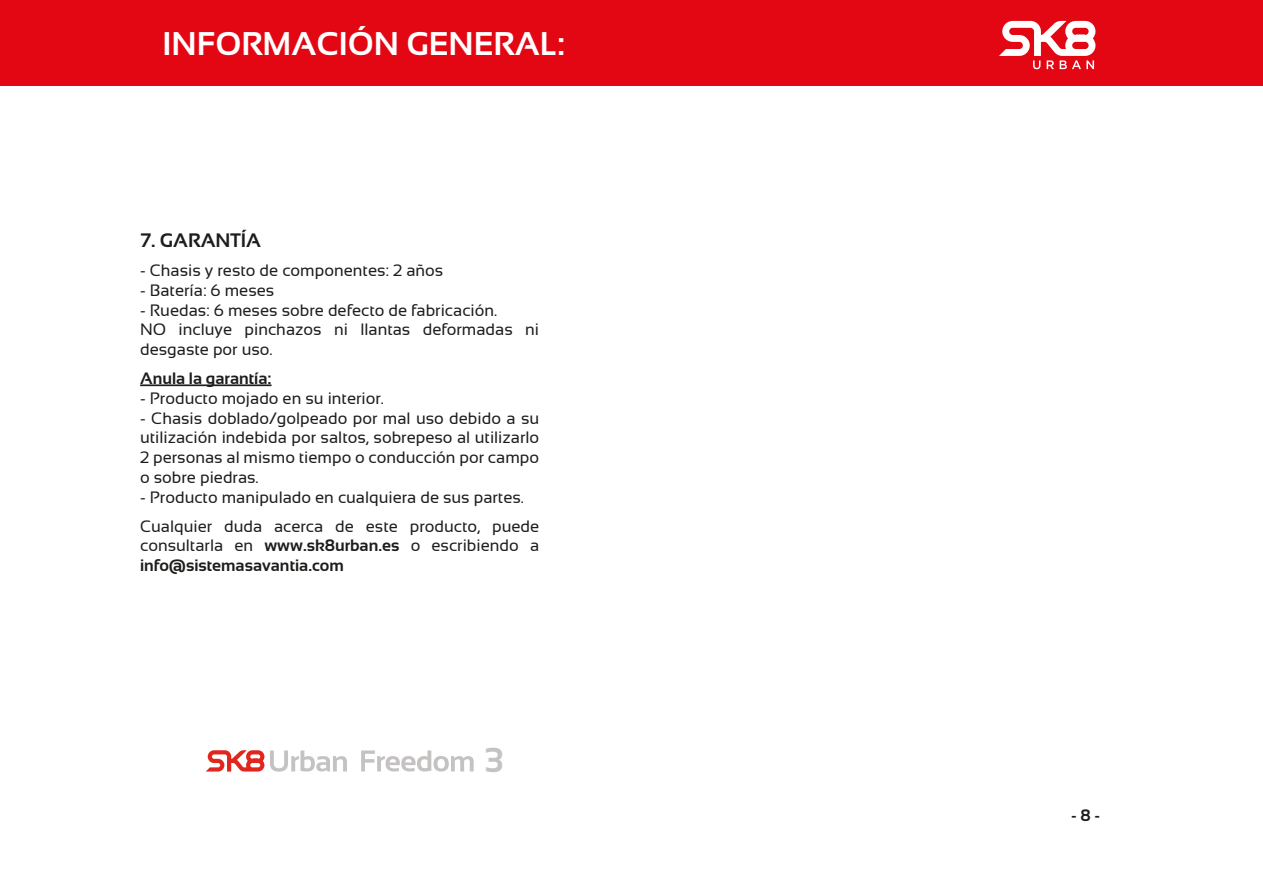
<style>
.page{position:relative;width:1263px;height:893px;background:#fff}
.page>*{position:absolute;margin:0;border:0;box-sizing:border-box;transform-origin:0 0}
.t1{font:700 34.5px "Sansation";color:#c5c2c2}
.t2{font:700 32.85px "Sansation";color:#fff}
.t3{font:700 19.5px "Sansation";color:#1d1d1b}
.t4{font:16.5px/19.8px "Sansation";color:#1d1d1b}
.t5{font:700 16.5px/19.8px "Sansation";color:#1d1d1b}
.s1{font-weight:400}
</style>
<div class="page">
<div style="left:0;top:0;width:1263px;height:85px;background:#e30613"></div>
<svg style="left:999px;top:21px;width:96px;height:48px"></svg>
<hr style="left:140px;top:384px;width:132px;height:2px;background:#1d1d1b">
<svg style="left:206px;top:750px;width:58px;height:22px"></svg>
<svg style="left:270px;top:750px;width:77px;height:22px"></svg>
<svg style="left:361px;top:750px;width:113px;height:21px"></svg>
<h2 class="t2" style="left:162px;top:25px;width:404px">INFORMACIÓN GENERAL:</h2>
<p class="t3" style="left:140px;top:230px;width:123px">7. GARANTÍA</p>
<p class="t4" style="left:140px;top:260px;width:305px">- Chasis y resto de componentes: 2 años</p>
<p class="t4" style="left:140px;top:280px;width:136px">- Batería: 6 meses</p>
<p class="t4" style="left:140px;top:300px;width:401px">- Ruedas: 6 meses sobre defecto de fabricación.<br>NO incluye pinchazos ni llantas deformadas ni desgaste por uso.</p>
<p class="t5" style="left:140px;top:368px;width:133px">Anula la garantía:</p>
<p class="t4" style="left:140px;top:388px;width:245px">- Producto mojado en su interior.</p>
<p class="t4" style="left:140px;top:408px;width:401px;text-align:justify">- Chasis doblado/golpeado por mal uso debido a su utilización indebida por saltos, sobrepeso al utilizarlo 2 personas al mismo tiempo o conducción por campo o sobre piedras.</p>
<p class="t4" style="left:140px;top:483px;width:401px;line-height:28.8px">- Producto manipulado en cualquiera de sus partes.<br>Cualquier duda acerca de este producto, puede</p>
<p class="t5" style="left:140px;top:536px;width:400px"><span class="s1">consultarla en</span> www.sk8urban.es <span class="s1">o escribiendo a </span>info@sistemasavantia.com</p>
<h1 class="t1" style="left:484px;top:741px;width:20px">3</h1>
<p class="t5" style="left:1071px;top:805px;width:30px">- 8 -</p>
</div>
